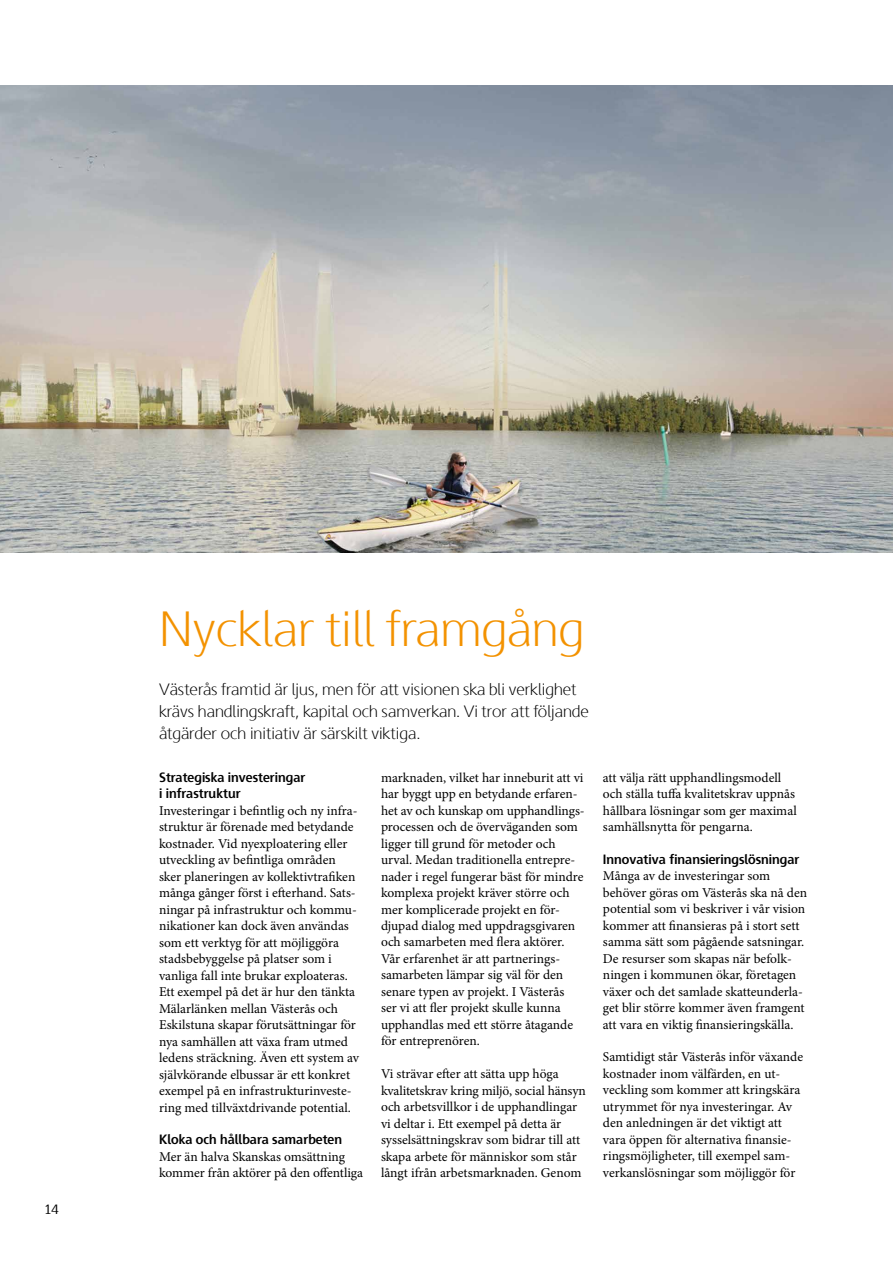
<style>
.page{position:relative;width:893px;height:1263px;background:#fff}
.page>*{position:absolute;margin:0;border:0;box-sizing:border-box;transform-origin:0 0}
.t1{font:300 49.5px "Skanska Sans Pro";color:#f39200}
.t2{font:300 16.5px/21.8px "Skanska Sans Pro";color:#000}
.t3{font:13.5px/16.5px "Minion Pro";color:#000}
.t4{font:700 13.5px/16.5px "Skanska Sans Pro";color:#000}
.t5{font:13.5px "Skanska Sans Pro";color:#000}
</style>
<div class="page">
<img style="left:0;top:85px;width:893px;height:467px">
<p class="t5" style="left:44px;top:1201px;width:16px">14</p>
<h1 class="t1" style="left:159px;top:601px;width:426px">Nycklar till framgång</h1>
<p class="t2" style="left:159px;top:678px;width:432px">Västerås framtid är ljus, men för att visionen ska bli verklighet krävs handlingskraft, kapital och samverkan. Vi tror att följande åtgärder och initiativ är särskilt viktiga.</p>
<p class="t3" style="left:381px;top:769px;width:205px">marknaden, vilket har inneburit att vi har byggt upp en betydande erfaren&shy;het av och kunskap om upphandlings&shy;processen och de överväganden som ligger till grund för metoder och urval. Medan traditionella entrepre&shy;nader i regel fungerar bäst för mindre komplexa projekt kräver större och mer komplicerade projekt en för&shy;djupad dialog med uppdragsgivaren och samarbeten med flera aktörer.<br>Vår erfarenhet är att partnerings&shy;samarbeten lämpar sig väl för den senare typen av projekt. I Västerås<br>ser vi att fler projekt skulle kunna upphandlas med ett större åtagande för entreprenören.</p>
<p class="t3" style="left:381px;top:1066px;width:206px">Vi strävar efter att sätta upp höga kvalitetskrav kring miljö, social hänsyn och arbetsvillkor i de upphandlingar vi deltar i. Ett exempel på detta är sysselsättningskrav som bidrar till att skapa arbete för människor som står långt ifrån arbetsmarknaden. Genom</p>
<p class="t4" style="left:159px;top:769px;width:148px">Strategiska investeringar i infrastruktur</p>
<p class="t3" style="left:159px;top:802px;width:202px">Investeringar i befintlig och ny infra&shy;struktur är förenade med betydande kostnader. Vid nyexploatering eller utveckling av befintliga områden sker planeringen av kollektivtrafiken många gånger först i efterhand. Sats&shy;ningar på infrastruktur och kommu&shy;nikationer kan dock även användas som ett verktyg för att möjliggöra stadsbebyggelse på platser som i vanliga fall inte brukar exploateras.<br>Ett exempel på det är hur den tänkta Mälarlänken mellan Västerås och Eskilstuna skapar förutsättningar för nya samhällen att växa fram utmed ledens sträckning. Även ett system av självkörande elbussar är ett konkret exempel på en infrastrukturinveste&shy;ring med tillväxtdrivande potential.</p>
<p class="t4" style="left:159px;top:1131px;width:185px">Kloka och hållbara samarbeten</p>
<p class="t3" style="left:159px;top:1148px;width:206px">Mer än halva Skanskas omsättning kommer från aktörer på den offentliga</p>
<p class="t3" style="left:603px;top:769px;width:195px">att välja rätt upphandlingsmodell och ställa tuffa kvalitetskrav uppnås hållbara lösningar som ger maximal samhällsnytta för pengarna.</p>
<p class="t4" style="left:603px;top:851px;width:198px">Innovativa finansieringslösningar</p>
<p class="t3" style="left:603px;top:868px;width:206px">Många av de investeringar som behöver göras om Västerås ska nå den potential som vi beskriver i vår vision kommer att finansieras på i stort sett samma sätt som pågående satsningar.<br>De resurser som skapas när befolk&shy;ningen i kommunen ökar, företagen växer och det samlade skatteunderla&shy;get blir större kommer även framgent att vara en viktig finansieringskälla.</p>
<p class="t3" style="left:603px;top:1049px;width:202px">Samtidigt står Västerås inför växande kostnader inom välfärden, en ut&shy;veckling som kommer att kringskära utrymmet för nya investeringar. Av den anledningen är det viktigt att vara öppen för alternativa finansie&shy;ringsmöjligheter, till exempel sam&shy;verkanslösningar som möjliggör för</p>
</div>
